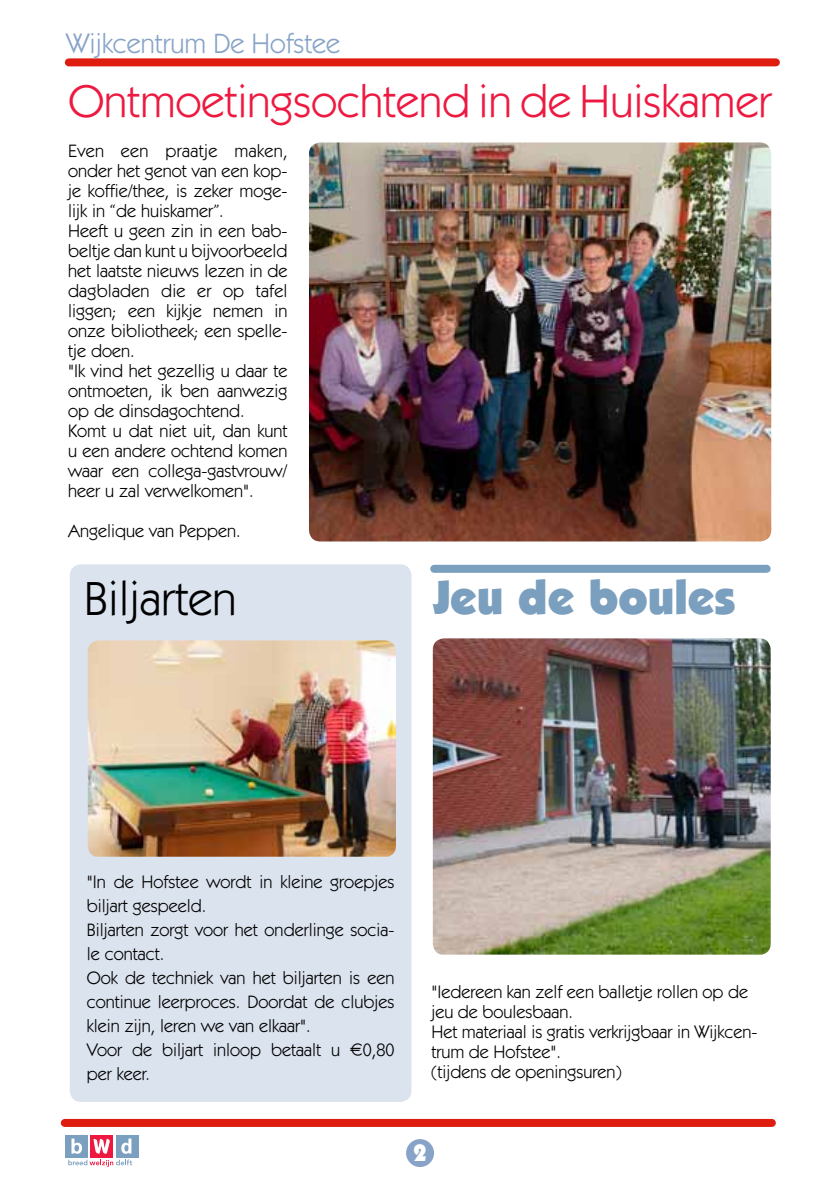
<style>
.page{position:relative;width:840px;height:1191px;background:#fff}
.page>*{position:absolute;margin:0;border:0;box-sizing:border-box;transform-origin:0 0}
.t1{font:900 48px "Itc Kabel";color:#7b9fbe}
.t2{font:48px "Itc Kabel";color:#000}
.t3{font:46px "Itc Kabel";color:#ed1941}
.t4{font:28px "Itc Kabel";color:#87a3c7}
.t5{font:900 24px "Itc Kabel";color:#fff}
.t6{font:18px/20px "Itc Kabel";color:#000}
.s1{font-family:"Euro Collection"}
</style>
<div class="page">
<div style="left:70px;top:564px;width:341px;height:538px;background:#dbe3ee;border-radius:11px"></div>
<img style="left:309px;top:142px;width:461px;height:399px">
<img style="left:88px;top:640px;width:308px;height:216px">
<img style="left:432px;top:638px;width:338px;height:316px">
<div style="left:434px;top:565px;width:332px;height:8px;background:#7b9fbe"></div>
<div style="left:65px;top:1119px;width:706px;height:8px;background:#de1c0f"></div>
<div style="left:69px;top:58px;width:706px;height:8px;background:#de1c0f"></div>
<div style="left:406px;top:1139px;width:28px;height:28px;background:#87a3c7;border-radius:50%"></div>
<div style="left:65px;top:1134px;width:22px;height:23px;background:#7b9fbe"></div>
<div style="left:90px;top:1134px;width:23px;height:23px;background:#ed1941"></div>
<div style="left:116px;top:1134px;width:22px;height:23px;background:#7b9fbe"></div>
<svg style="left:68px;top:1138px;width:64px;height:29px"></svg>
<h3 class="t4" style="left:66px;top:27px;width:275px">Wijkcentrum De Hofstee</h3>
<h2 class="t3" style="left:68px;top:75px;width:704px">Ontmoetingsochtend in de Huiskamer</h2>
<p class="t6" style="left:68px;top:140px;width:221px">Even een praatje maken, onder het genot van een kop&shy;je koffie/thee, is zeker moge&shy;lijk in “de huiskamer”.<br>Heeft u geen zin in een bab&shy;beltje dan kunt u bijvoorbeeld het laatste nieuws lezen in de dagbladen die er op tafel liggen; een kijkje nemen in onze bibliotheek; een spelle&shy;tje doen.<br>"Ik vind het gezellig u daar te ontmoeten, ik ben aanwezig op de dinsdagochtend.<br>Komt u dat niet uit, dan kunt u een andere ochtend komen waar een collega-gastvrouw/ heer u zal verwelkomen".</p>
<p class="t6" style="left:68px;top:520px;width:174px">Angelique van Peppen.</p>
<h1 class="t2" style="left:84px;top:570px;width:153px">Biljarten</h1>
<h1 class="t1" style="left:434px;top:568px;width:303px">Jeu de boules</h1>
<p class="t6" style="left:87px;top:870px;width:309px;line-height:24px">"In de Hofstee wordt in kleine groepjes biljart gespeeld.<br>Biljarten zorgt voor het onderlinge socia&shy;le contact.<br>Ook de techniek van het biljarten is een continue leerproces. Doordat de clubjes klein zijn, leren we van elkaar".<br>Voor de biljart inloop betaalt u <span class="s1">E</span>0,80 per keer.</p>
<p class="t6" style="left:431px;top:981px;width:327px">"Iedereen kan zelf een balletje rollen op de jeu de boulesbaan.<br>Het materiaal is gratis verkrijgbaar in Wijkcen&shy;trum de Hofstee".<br>(tijdens de openingsuren)</p>
<h3 class="t5" style="left:413px;top:1138px;width:15px">2</h3>
</div>
